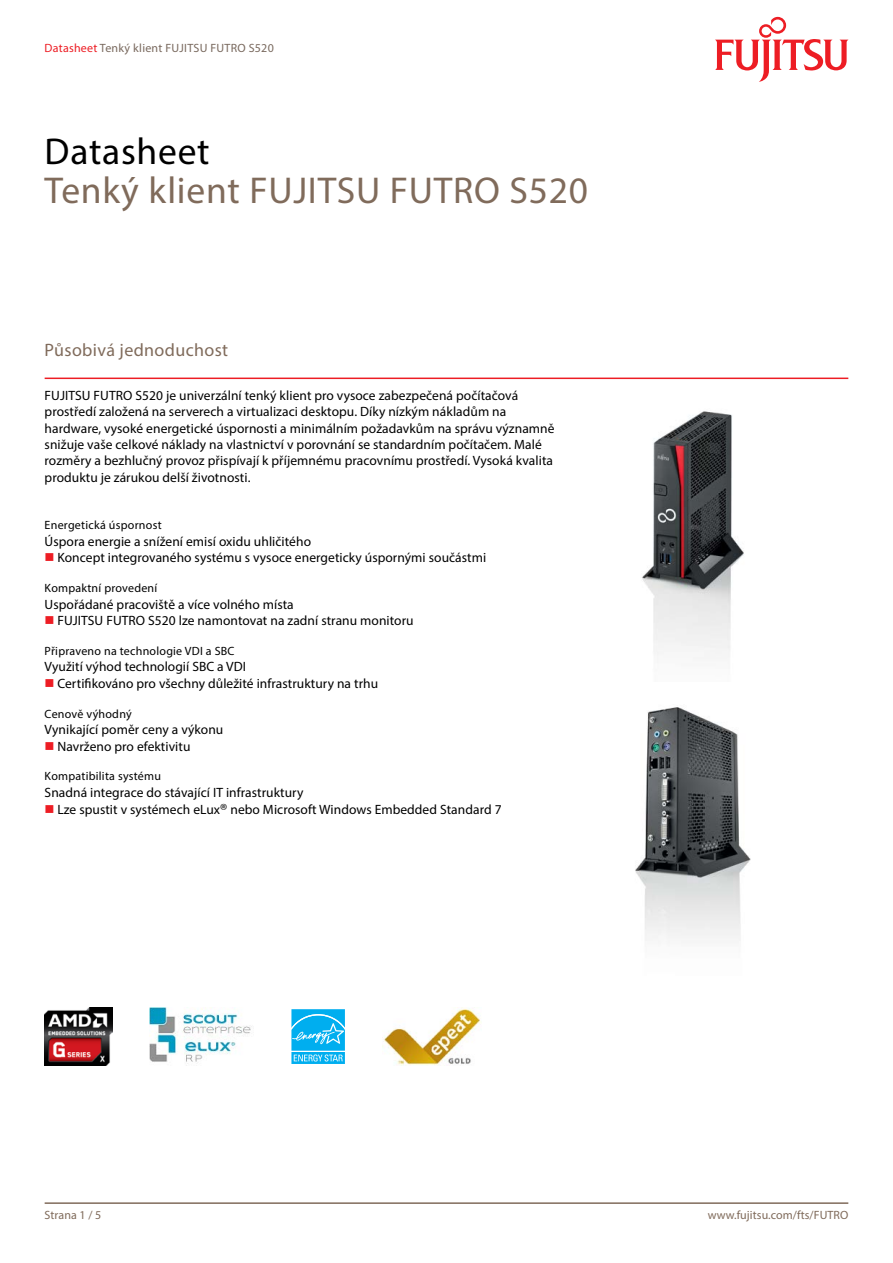
<style>
.page{position:relative;width:893px;height:1263px;background:#fff}
.page>*{position:absolute;margin:0;border:0;box-sizing:border-box;transform-origin:0 0}
.t1{font:37.5px "Myriad Pro";letter-spacing:.02em;color:#806b5b}
.t2{font:37.5px "Myriad Pro";letter-spacing:.02em;color:#000}
.t3{font:18px "Myriad Pro";letter-spacing:.02em;color:#806b5b}
.t4{font:13.5px/16.4px "Myriad Pro";letter-spacing:.005em;color:#000}
.t5{font:12px "Myriad Pro";letter-spacing:.02em;color:#000}
.t6{font:12px "Myriad Pro";letter-spacing:.02em;color:#79695e}
.t7{font:12px "Myriad Pro";letter-spacing:.005em;color:#806b5b}
.s1{color:#ed1d24}
.s2{font-family:"Fujitsu Sans";font-weight:300}
</style>
<div class="page">
<hr style="left:45px;top:1202px;width:803px;height:2px;background:#806b5b">
<hr style="left:45px;top:378px;width:803px;height:1px;background:#ed1d24">
<svg style="left:715px;top:17px;width:133px;height:65px"></svg>
<img style="left:642px;top:411px;width:102px;height:246px">
<img style="left:635px;top:707px;width:116px;height:234px">
<img style="left:45px;top:1008px;width:68px;height:57px">
<img style="left:149px;top:1008px;width:103px;height:56px">
<svg style="left:291px;top:1009px;width:54px;height:55px;background:#2dbcf1"></svg>
<img style="left:384px;top:1008px;width:98px;height:57px">
<p class="t6" style="left:45px;top:40px;width:231px"><span class="s1">Datasheet</span> Tenký klient FUJITSU FUTRO S520</p>
<h1 class="t2" style="left:45px;top:128px;width:167px">Datasheet</h1>
<h1 class="t1" style="left:45px;top:167px;width:545px">Tenký klient FUJITSU FUTRO S520</h1>
<h2 class="t3" style="left:45px;top:339px;width:185px">Působivá jednoduchost</h2>
<p class="t4" style="left:45px;top:387px;width:511px">FUJITSU FUTRO S520 je univerzální tenký klient pro vysoce zabezpečená počítačová prostředí založená na serverech a virtualizaci desktopu. Díky nízkým nákladům na hardware, vysoké energetické úspornosti a minimálním požadavkům na správu významně snižuje vaše celkové náklady na vlastnictví v porovnání se standardním počítačem. Malé rozměry a bezhlučný provoz přispívají k příjemnému pracovnímu prostředí. Vysoká kvalita produktu je zárukou delší životnosti.</p>
<p class="t5" style="left:45px;top:518px;width:118px">Energetická úspornost</p>
<p class="t4" style="left:57px;top:533px;width:430px;text-indent:-13px">Úspora energie a snížení emisí oxidu uhličitého<br>Koncept integrovaného systému s vysoce energeticky úspornými součástmi</p>
<p class="t5" style="left:45px;top:581px;width:114px">Kompaktní provedení</p>
<p class="t4" style="left:57px;top:596px;width:358px;text-indent:-13px">Uspořádané pracoviště a více volného místa<br>FUJITSU FUTRO S520 lze namontovat na zadní stranu monitoru</p>
<p class="t5" style="left:45px;top:643px;width:191px">Připraveno na technologie VDI a SBC</p>
<p class="t4" style="left:57px;top:658px;width:322px;text-indent:-13px">Využití výhod technologií SBC a VDI<br>Certifikováno pro všechny důležité infrastruktury na trhu</p>
<p class="t5" style="left:45px;top:706px;width:89px">Cenově výhodný</p>
<p class="t4" style="left:57px;top:721px;width:167px;text-indent:-13px">Vynikající poměr ceny a výkonu<br>Navrženo pro efektivitu</p>
<p class="t5" style="left:45px;top:769px;width:118px">Kompatibilita systému</p>
<p class="t4" style="left:57px;top:784px;width:446px;line-height:17.1px;text-indent:-13px">Snadná integrace do stávající IT infrastruktury<br>Lze spustit v systémech eLux<span class="s2">®</span> nebo Microsoft Windows Embedded Standard 7</p>
<p class="t7" style="left:45px;top:1207px;width:58px">Strana 1 / 5</p>
<p class="t7" style="left:708px;top:1207px;width:142px">www.fujitsu.com/fts/FUTRO</p>
</div>
